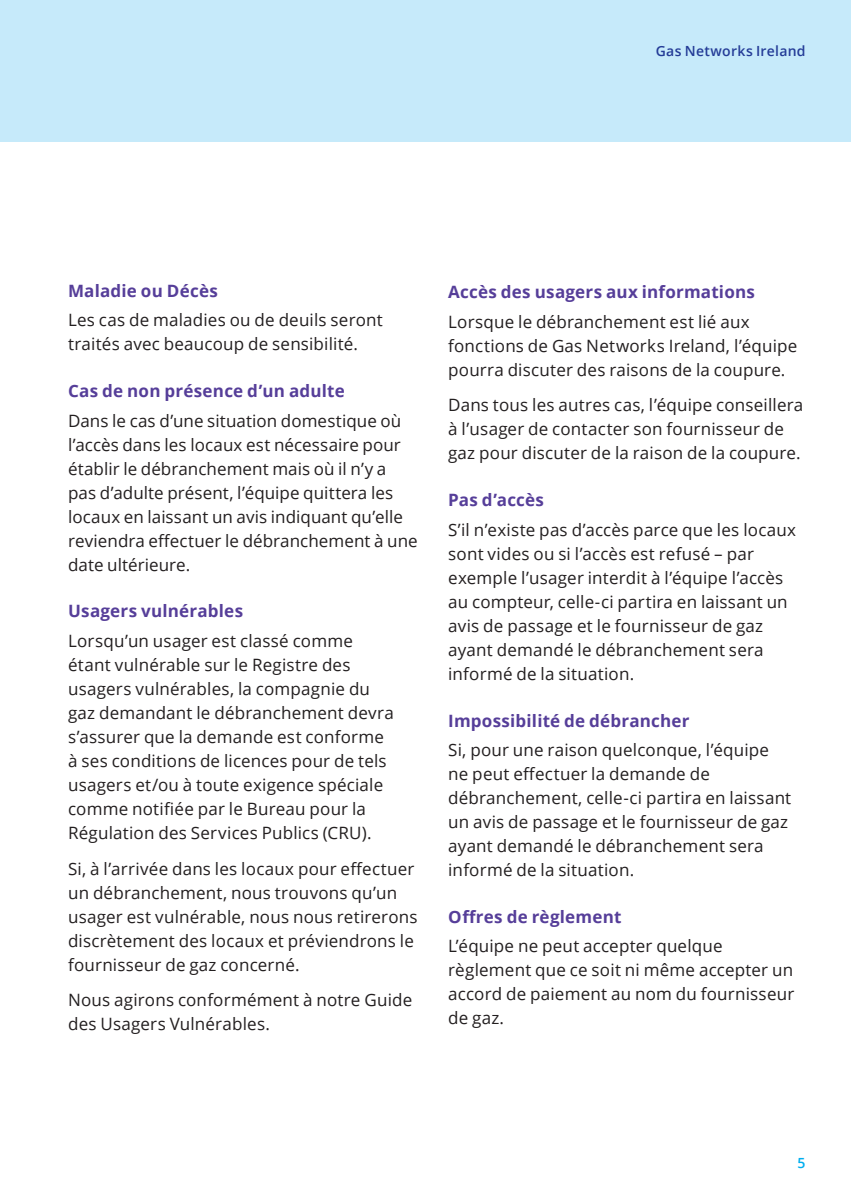
<style>
.page{position:relative;width:851px;height:1191px;background:#fff}
.page>*{position:absolute;margin:0;border:0;box-sizing:border-box;transform-origin:0 0}
.t1{font:17px/24px "Open Sans";letter-spacing:.01em;color:#231f20}
.t2{font:700 17px "Open Sans";letter-spacing:.015em;color:#563e99}
.t3{font:600 14px "Open Sans";letter-spacing:.02em;color:#243c97}
.t4{font:600 14px "Open Sans";color:#00aeef}
</style>
<div class="page">
<div style="left:0;top:0;width:850px;height:142px;background:#c6eafa"></div>
<p class="t3" style="left:655px;top:41px;width:151px">Gas Networks Ireland</p>
<p class="t2" style="left:68px;top:278px;width:151px">Maladie ou Décès</p>
<p class="t1" style="left:68px;top:308px;width:316px">Les cas de maladies ou de deuils seront traités avec beaucoup de sensibilité.</p>
<p class="t2" style="left:68px;top:379px;width:278px">Cas de non présence d’un adulte</p>
<p class="t1" style="left:68px;top:408px;width:351px">Dans le cas d’une situation domestique où l’accès dans les locaux est nécessaire pour établir le débranchement mais où il n’y a pas d’adulte présent, l’équipe quittera les locaux en laissant un avis indiquant qu’elle reviendra effectuer le débranchement à une date ultérieure.</p>
<p class="t2" style="left:68px;top:599px;width:176px">Usagers vulnérables</p>
<p class="t1" style="left:68px;top:628px;width:327px">Lorsqu’un usager est classé comme étant vulnérable sur le Registre des usagers vulnérables, la compagnie du gaz demandant le débranchement devra s’assurer que la demande est conforme à ses conditions de licences pour de tels usagers et/ou à toute exigence spéciale comme notifiée par le Bureau pour la Régulation des Services Publics (CRU).</p>
<p class="t1" style="left:68px;top:856px;width:351px">Si, à l’arrivée dans les locaux pour effectuer un débranchement, nous trouvons qu’un usager est vulnérable, nous nous retirerons discrètement des locaux et préviendrons le fournisseur de gaz concerné.</p>
<p class="t1" style="left:68px;top:987px;width:345px">Nous agirons conformément à notre Guide des Usagers Vulnérables.</p>
<p class="t2" style="left:448px;top:280px;width:308px">Accès des usagers aux informations</p>
<p class="t1" style="left:448px;top:309px;width:350px">Lorsque le débranchement est lié aux fonctions de Gas Networks Ireland, l’équipe pourra discuter des raisons de la coupure.</p>
<p class="t1" style="left:448px;top:393px;width:356px">Dans tous les autres cas, l’équipe conseillera à l’usager de contacter son fournisseur de gaz pour discuter de la raison de la coupure.</p>
<p class="t2" style="left:448px;top:488px;width:97px">Pas d’accès</p>
<p class="t1" style="left:448px;top:517px;width:349px">S’il n’existe pas d’accès parce que les locaux sont vides ou si l’accès est refusé – par exemple l’usager interdit à l’équipe l’accès au compteur, celle-ci partira en laissant un avis de passage et le fournisseur de gaz ayant demandé le débranchement sera informé de la situation.</p>
<p class="t2" style="left:448px;top:708px;width:243px">Impossibilité de débrancher</p>
<p class="t1" style="left:448px;top:737px;width:344px">Si, pour une raison quelconque, l’équipe ne peut effectuer la demande de débranchement, celle-ci partira en laissant un avis de passage et le fournisseur de gaz ayant demandé le débranchement sera informé de la situation.</p>
<p class="t2" style="left:448px;top:904px;width:175px">Offres de règlement</p>
<p class="t1" style="left:448px;top:933px;width:347px">L’équipe ne peut accepter quelque règlement que ce soit ni même accepter un accord de paiement au nom du fournisseur de gaz.</p>
<p class="t4" style="left:797px;top:1153px;width:9px">5</p>
</div>
